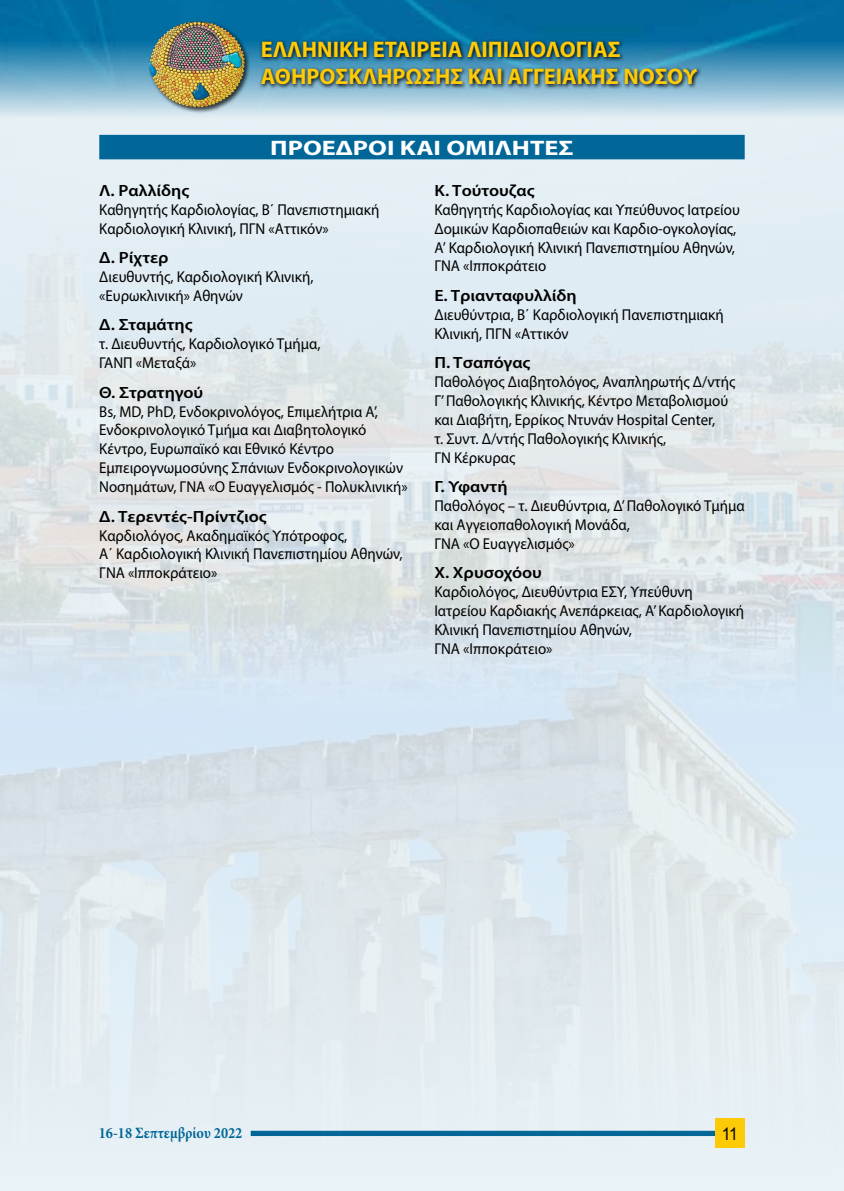
<style>
.page{position:relative;width:844px;height:1191px;background:#fff}
.page>*{position:absolute;margin:0;border:0;box-sizing:border-box;transform-origin:0 0}
.t1{font:700 22.57px/27.1px "Myriad Pro";color:#ffcb05}
.t2{font:700 21px "Myriad Pro";color:#fff;scale:1.25 1}
.t3{font:17.5px "Arial";color:#000;scale:.9 1}
.t4{font:600 16.28px "Myriad Pro";color:#000;scale:1.1 1}
.t5{font:15.75px/18.9px "Myriad Pro";color:#000;scale:.95 1}
.t6{font:700 15.75px "Minion Pro";color:#006798;scale:.9 1}
</style>
<div class="page">
<img style="left:0;top:0;width:843px;height:64px">
<div style="left:148px;top:20px;width:103px;height:94px;background:#000;opacity:.75"></div>
<img style="left:152px;top:22px;width:42px;height:31px">
<svg style="left:258px;top:38px;width:443px;height:26px;background:#186082"></svg>
<img style="left:0;top:64px;width:843px;height:525px">
<img style="left:0;top:589px;width:843px;height:602px">
<div style="left:99px;top:135px;width:645px;height:24px;background:#006798"></div>
<h1 class="t1" style="left:261px;top:35px;width:437px">ΕΛΛΗΝΙΚΗ ΕΤΑΙΡΕΙΑ ΛΙΠΙΔΙΟΛΟΓΙΑΣ<br>ΑΘΗΡΟΣΚΛΗΡΩΣΗΣ ΚΑΙ ΑΓΓΕΙΑΚΗΣ ΝΟΣΟΥ</h1>
<h2 class="t2" style="left:270px;top:134px;width:244px">ΠΡΟΕΔΡΟΙ ΚΑΙ ΟΜΙΛΗΤΕΣ</h2>
<p class="t4" style="left:99px;top:180px;width:83px">Λ. Ραλλίδης</p>
<p class="t5" style="left:99px;top:200px;width:296px">Καθηγητής Καρδιολογίας, Β΄ Πανεπιστημιακή<br>Καρδιολογική Κλινική, ΠΓΝ «Αττικόν»</p>
<p class="t4" style="left:99px;top:247px;width:65px">Δ. Ρίχτερ</p>
<p class="t5" style="left:99px;top:267px;width:227px">Διευθυντής, Καρδιολογική Κλινική, «Ευρωκλινική» Αθηνών</p>
<p class="t4" style="left:99px;top:314px;width:86px">Δ. Σταμάτης</p>
<p class="t5" style="left:99px;top:334px;width:234px">τ. Διευθυντής, Καρδιολογικό Τμήμα,<br>ΓΑΝΠ «Μεταξά»</p>
<p class="t4" style="left:99px;top:382px;width:96px">Θ. Στρατηγού</p>
<p class="t5" style="left:99px;top:401px;width:326px">Bs, MD, PhD, Ενδοκρινολόγος, Επιμελήτρια A’, Ενδοκρινολογικό Τμήμα και Διαβητολογικό Κέντρο, Ευρωπαϊκό και Εθνικό Κέντρο Εμπειρογνωμοσύνης Σπάνιων Ενδοκρινολογικών Νοσημάτων, ΓΝA «Ο Ευαγγελισμός - Πολυκλινική»</p>
<p class="t4" style="left:99px;top:506px;width:154px">Δ. Τερεντές-Πρίντζιος</p>
<p class="t5" style="left:99px;top:525px;width:320px">Καρδιολόγος, Ακαδημαϊκός Υπότροφος,<br>Α΄ Καρδιολογική Κλινική Πανεπιστημίου Αθηνών,<br>ΓΝΑ «Ιπποκράτειο»</p>
<p class="t4" style="left:434px;top:180px;width:92px">Κ. Τούτουζας</p>
<p class="t5" style="left:434px;top:200px;width:323px">Καθηγητής Καρδιολογίας και Υπεύθυνος Iατρείου Δομικών Καρδιοπαθειών και Καρδιο-ογκολογίας, Α’ Καρδιολογική Κλινική Πανεπιστημίου Αθηνών, ΓΝΑ «Ιπποκράτειο</p>
<p class="t4" style="left:434px;top:285px;width:131px">Ε. Τριανταφυλλίδη</p>
<p class="t5" style="left:434px;top:305px;width:306px">Διευθύντρια, Β΄ Καρδιολογική Πανεπιστημιακή<br>Κλινική, ΠΓΝ «Αττικόν</p>
<p class="t4" style="left:434px;top:352px;width:89px">Π. Τσαπόγας</p>
<p class="t5" style="left:434px;top:372px;width:318px">Παθολόγος Διαβητολόγος, Αναπληρωτής Δ/ντής Γ’ Παθολογικής Κλινικής, Κέντρο Μεταβολισμού και Διαβήτη, Ερρίκος Ντυνάν Hospital Center,<br>τ. Συντ. Δ/ντής Παθολογικής Κλινικής,<br>ΓΝ Κέρκυρας</p>
<p class="t4" style="left:434px;top:476px;width:68px">Γ. Υφαντή</p>
<p class="t5" style="left:434px;top:496px;width:328px">Παθολόγος – τ. Διευθύντρια, Δ’ Παθολογικό Τμήμα και Αγγειοπαθολογική Μονάδα,<br>ΓΝΑ «Ο Ευαγγελισμός»</p>
<p class="t4" style="left:434px;top:562px;width:99px">Χ. Χρυσοχόου</p>
<p class="t5" style="left:434px;top:582px;width:327px">Καρδιολόγος, Διευθύντρια ΕΣΥ, Υπεύθυνη Ιατρείου Καρδιακής Ανεπάρκειας, Α’ Καρδιολογική Κλινική Πανεπιστημίου Αθηνών,<br>ΓΝΑ «Ιπποκράτειο»</p>
<p class="t6" style="left:99px;top:1122px;width:161px">16-18 Σεπτεμβρίου 2022</p>
<p class="t3" style="left:721px;top:1122px;width:19px">11</p>
</div>
